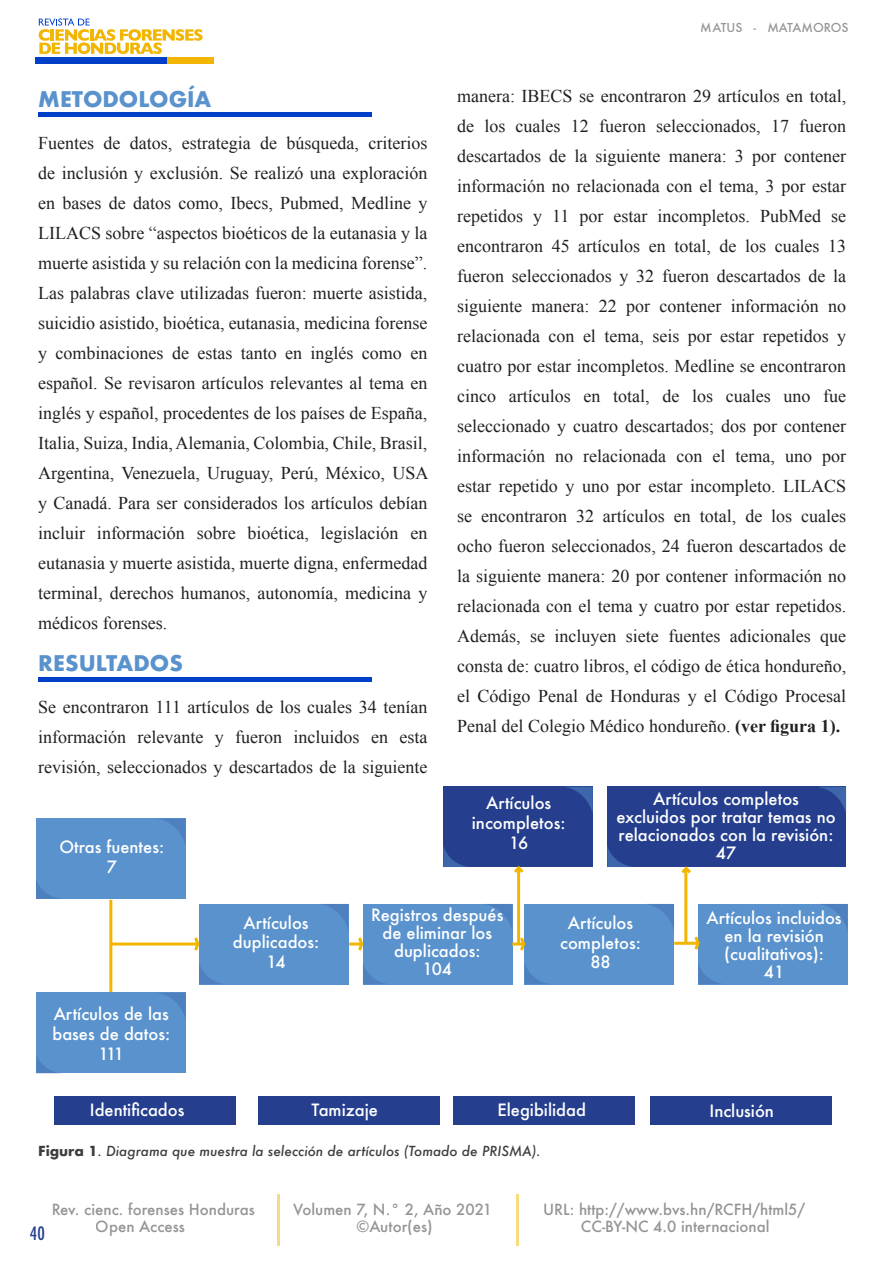
<style>
.page{position:relative;width:893px;height:1263px;background:#fff}
.page>*{position:absolute;margin:0;border:0;box-sizing:border-box;transform-origin:0 0}
.t1{font:700 21px "Futura";color:#5992cc}
.t2{font:18px/30px "Times New Roman";color:#231f20;text-align:justify}
.t3{font:500 condensed 18px "Futura";color:#253f8e}
.t4{font:500 16.5px/18px "Futura";color:#fff;text-align:center}
.t5{font:500 15px "Futura";color:#3d3d3d}
.t6{font:italic 500 13.5px "Futura";color:#3d3d3d}
.t7{font:500 12px "Futura";color:#3d3d3d}
.s1{font-weight:700}
.s2{font-weight:700;font-style:normal}
</style>
<div class="page">
<div style="left:35px;top:57px;width:133px;height:6px;background:#0040c9"></div>
<svg style="left:39px;top:18px;width:164px;height:36px"></svg>
<div style="left:168px;top:57px;width:46px;height:6px;background:#f2b500"></div>
<hr style="left:278px;top:1194px;width:2px;height:51px;background:#f2b500">
<hr style="left:516px;top:1194px;width:2px;height:51px;background:#f2b500">
<hr style="left:38px;top:113px;width:334px;height:4px;background:#0040c9">
<hr style="left:38px;top:677px;width:334px;height:4px;background:#0040c9">
<div style="left:36px;top:818px;width:149px;height:81px;background:#5992cc"></div>
<div style="left:36px;top:993px;width:149px;height:80px;background:#5992cc"></div>
<hr style="left:109px;top:900px;width:3px;height:92px;background:#f2b500">
<hr style="left:110px;top:942px;width:88px;height:3px;background:#f2b500">
<div style="left:54px;top:1096px;width:181px;height:28px;background:#253f8e"></div>
<div style="left:199px;top:904px;width:149px;height:80px;background:#5992cc"></div>
<div style="left:363px;top:904px;width:149px;height:80px;background:#5992cc"></div>
<div style="left:525px;top:904px;width:149px;height:80px;background:#5992cc"></div>
<div style="left:698px;top:904px;width:150px;height:80px;background:#5992cc"></div>
<div style="left:607px;top:787px;width:239px;height:80px;background:#253f8e"></div>
<div style="left:443px;top:787px;width:150px;height:80px;background:#253f8e"></div>
<hr style="left:674px;top:942px;width:24px;height:3px;background:#f2b500">
<hr style="left:684px;top:868px;width:3px;height:75px;background:#f2b500">
<hr style="left:517px;top:868px;width:3px;height:76px;background:#f2b500">
<div style="left:258px;top:1096px;width:181px;height:28px;background:#253f8e"></div>
<div style="left:454px;top:1096px;width:181px;height:28px;background:#253f8e"></div>
<div style="left:651px;top:1096px;width:181px;height:28px;background:#253f8e"></div>
<svg style="left:514px;top:865px;width:10px;height:11px"></svg>
<svg style="left:681px;top:866px;width:10px;height:11px"></svg>
<svg style="left:692px;top:936px;width:8px;height:14px"></svg>
<svg style="left:486px;top:904px;width:40px;height:50px"></svg>
<svg style="left:363px;top:965px;width:22px;height:19px"></svg>
<svg style="left:648px;top:904px;width:26px;height:25px"></svg>
<svg style="left:525px;top:965px;width:22px;height:19px"></svg>
<svg style="left:192px;top:937px;width:8px;height:14px"></svg>
<svg style="left:161px;top:819px;width:24px;height:24px"></svg>
<svg style="left:36px;top:881px;width:23px;height:18px"></svg>
<svg style="left:160px;top:993px;width:26px;height:27px"></svg>
<svg style="left:36px;top:1055px;width:25px;height:19px"></svg>
<svg style="left:199px;top:964px;width:22px;height:20px"></svg>
<svg style="left:566px;top:787px;width:27px;height:26px"></svg>
<svg style="left:443px;top:846px;width:24px;height:21px"></svg>
<svg style="left:820px;top:787px;width:26px;height:25px"></svg>
<svg style="left:607px;top:846px;width:24px;height:21px"></svg>
<svg style="left:323px;top:904px;width:41px;height:50px"></svg>
<svg style="left:822px;top:904px;width:26px;height:25px"></svg>
<svg style="left:698px;top:964px;width:23px;height:20px"></svg>
<p class="t1" style="left:38px;top:84px;width:175px">METODOLOGÍA</p>
<p class="t2" style="left:38px;top:127px;width:392px">Fuentes de datos, estrategia de búsqueda, criterios de inclusión y exclusión. Se realizó una exploración en bases de datos como, Ibecs, Pubmed, Medline y LILACS sobre “aspectos bioéticos de la eutanasia y la muerte asistida y su relación con la medicina forense”.<br>Las palabras clave utilizadas fueron: muerte asistida, suicidio asistido, bioética, eutanasia, medicina forense y combinaciones de estas tanto en inglés como en español. Se revisaron artículos relevantes al tema en inglés y español, procedentes de los países de España, Italia, Suiza, India, Alemania, Colombia, Chile, Brasil, Argentina, Venezuela, Uruguay, Perú, México, USA y Canadá. Para ser considerados los artículos debían incluir información sobre bioética, legislación en eutanasia y muerte asistida, muerte digna, enfermedad terminal, derechos humanos, autonomía, medicina y médicos forenses.</p>
<p class="t1" style="left:38px;top:648px;width:146px">RESULTADOS</p>
<p class="t2" style="left:38px;top:691px;width:391px">Se encontraron 111 artículos de los cuales 34 tenían información relevante y fueron incluidos en esta revisión, seleccionados y descartados de la siguiente</p>
<p class="t4" style="left:59px;top:837px;width:106px">Otras fuentes:</p>
<p class="t4" style="left:107px;top:857px;width:12px">7</p>
<p class="t7" style="left:701px;top:19px;width:149px">MATUS - MATAMOROS</p>
<p class="t2" style="left:457px;top:80px;width:391px">manera: IBECS se encontraron 29 artículos en total, de los cuales 12 fueron seleccionados, 17 fueron descartados de la siguiente manera: 3 por contener información no relacionada con el tema, 3 por estar repetidos y 11 por estar incompletos. PubMed se encontraron 45 artículos en total, de los cuales 13 fueron seleccionados y 32 fueron descartados de la siguiente manera: 22 por contener información no relacionada con el tema, seis por estar repetidos y cuatro por estar incompletos. Medline se encontraron cinco artículos en total, de los cuales uno fue seleccionado y cuatro descartados; dos por contener información no relacionada con el tema, uno por estar repetido y uno por estar incompleto. LILACS se encontraron 32 artículos en total, de los cuales ocho fueron seleccionados, 24 fueron descartados de la siguiente manera: 20 por contener información no relacionada con el tema y cuatro por estar repetidos.<br>Además, se incluyen siete fuentes adicionales que consta de: cuatro libros, el código de ética hondureño, el Código Penal de Honduras y el Código Procesal Penal del Colegio Médico hondureño. <span class="s1">(ver figura 1).</span></p>
<p class="t4" style="left:472px;top:793px;width:95px;line-height:19.8px">Artículos incompletos:</p>
<p class="t4" style="left:509px;top:834px;width:20px">16</p>
<p class="t4" style="left:616px;top:789px;width:221px">Artículos completos excluidos por tratar temas no relacionados con la revisión:<br>47</p>
<p class="t4" style="left:54px;top:1005px;width:117px">Artículos de las</p>
<p class="t4" style="left:52px;top:1024px;width:119px">bases de datos:</p>
<p class="t4" style="left:98px;top:1044px;width:27px">111</p>
<p class="t4" style="left:90px;top:1101px;width:96px">Identificados</p>
<p class="t4" style="left:243px;top:913px;width:67px">Artículos</p>
<p class="t4" style="left:233px;top:933px;width:88px">duplicados:</p>
<p class="t4" style="left:267px;top:953px;width:21px">14</p>
<p class="t4" style="left:371px;top:906px;width:134px">Registros después de eliminar los duplicados:</p>
<p class="t4" style="left:423px;top:960px;width:31px">104</p>
<p class="t4" style="left:568px;top:913px;width:67px">Artículos</p>
<p class="t4" style="left:560px;top:933px;width:82px">completos:</p>
<p class="t4" style="left:590px;top:953px;width:22px">88</p>
<p class="t4" style="left:707px;top:908px;width:137px">Artículos incluidos en la revisión (cualitativos):</p>
<p class="t4" style="left:764px;top:962px;width:22px">41</p>
<p class="t4" style="left:311px;top:1101px;width:68px">Tamizaje</p>
<p class="t4" style="left:497px;top:1101px;width:90px">Elegibilidad</p>
<p class="t4" style="left:710px;top:1102px;width:66px">Inclusión</p>
<p class="t6" style="left:38px;top:1141px;width:504px"><span class="s2">Figura 1</span>. Diagrama que muestra la selección de artículos (Tomado de PRISMA).</p>
<p class="t5" style="left:51px;top:1199px;width:205px">Rev. cienc. forenses Honduras</p>
<p class="t5" style="left:293px;top:1199px;width:200px">Volumen 7, N.° 2, Año 2021</p>
<p class="t5" style="left:543px;top:1199px;width:264px">URL: http://www.bvs.hn/RCFH/html5/</p>
<p class="t3" style="left:30px;top:1222px;width:16px">40</p>
<p class="t5" style="left:96px;top:1216px;width:91px">Open Access</p>
<p class="t5" style="left:357px;top:1216px;width:78px">©Autor(es)</p>
<p class="t5" style="left:581px;top:1216px;width:190px">CC-BY-NC 4.0 internacional</p>
</div>
